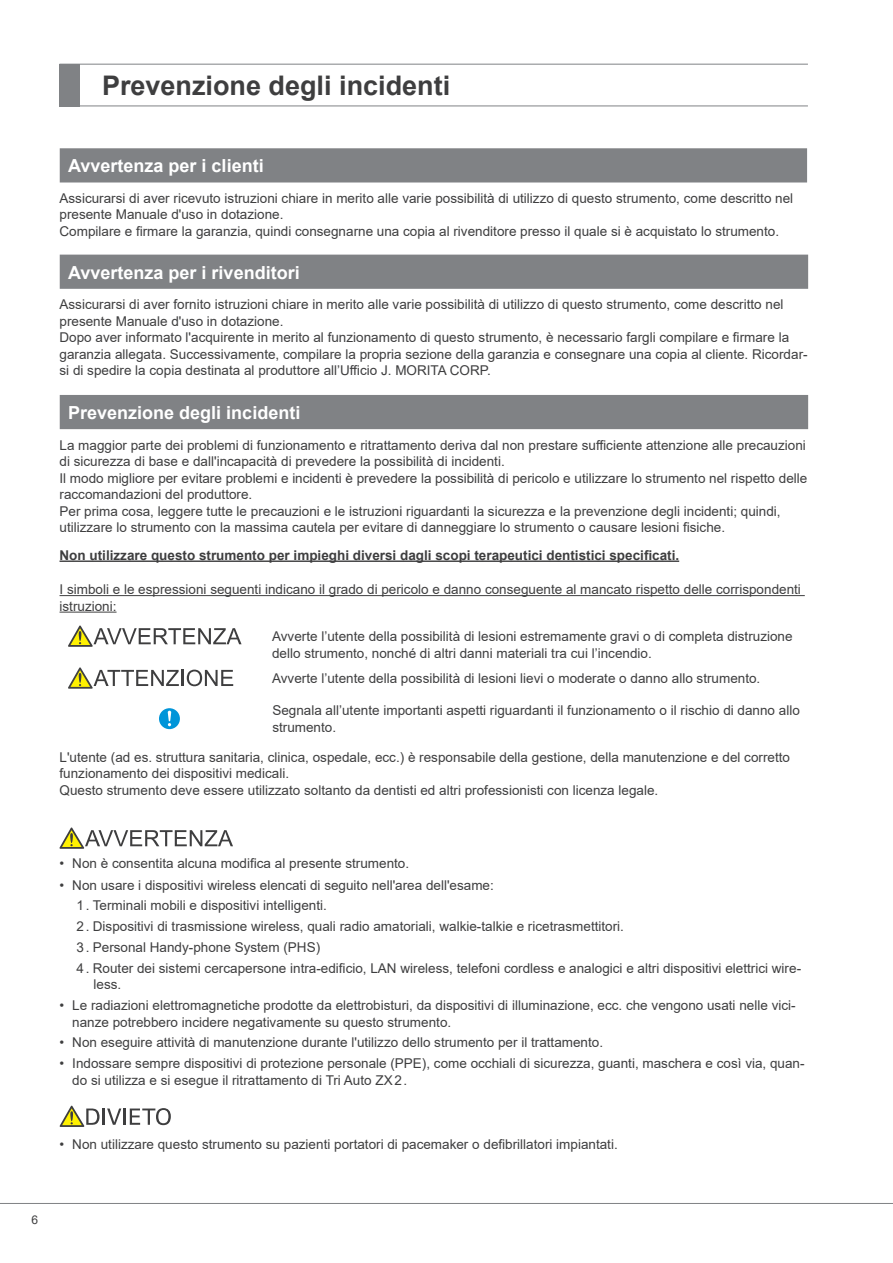
<style>
.page{position:relative;width:893px;height:1263px;background:#fff}
.page>*{position:absolute;margin:0;border:0;box-sizing:border-box;transform-origin:0 0}
.t1{font:700 27px "Arial";color:#3e3e3f}
.t2{font:700 18px "Arial";color:#fff}
.t3{font:13.5px/16.5px "Arial";color:#3e3e3f}
.t4{font:700 13.5px "Arial";color:#3e3e3f}
.t5{font:12px "Arial";color:#3e3e3f}
</style>
<div class="page">
<hr style="left:0;top:1203px;width:893px;height:1px;background:#808285">
<hr style="left:60px;top:106px;width:748px;height:1px;background:#808285">
<div style="left:60px;top:64px;width:20px;height:42px;background:#808285"></div>
<hr style="left:60px;top:64px;width:748px;height:1px;background:#808285">
<svg style="left:68px;top:625px;width:174px;height:22px"></svg>
<svg style="left:60px;top:827px;width:173px;height:22px"></svg>
<svg style="left:68px;top:667px;width:165px;height:22px"></svg>
<svg style="left:159px;top:708px;width:21px;height:21px"></svg>
<div style="left:60px;top:255px;width:748px;height:34px;background:#808285"></div>
<div style="left:60px;top:395px;width:748px;height:34px;background:#808285"></div>
<div style="left:60px;top:148px;width:747px;height:34px;background:#808285"></div>
<hr style="left:60px;top:595px;width:745px;height:1px;background:#3e3e3f">
<hr style="left:60px;top:612px;width:57px;height:1px;background:#3e3e3f">
<hr style="left:60px;top:560px;width:619px;height:2px;background:#3e3e3f">
<svg style="left:60px;top:1106px;width:111px;height:21px"></svg>
<h1 class="t1" style="left:102px;top:66px;width:350px">Prevenzione degli incidenti</h1>
<h2 class="t2" style="left:68px;top:153px;width:197px">Avvertenza per i clienti</h2>
<p class="t3" style="left:60px;top:190px;width:735px">Assicurarsi di aver ricevuto istruzioni chiare in merito alle varie possibilità di utilizzo di questo strumento, come descritto nel presente Manuale d'uso in dotazione.<br>Compilare e firmare la garanzia, quindi consegnarne una copia al rivenditore presso il quale si è acquistato lo strumento.</p>
<h2 class="t2" style="left:68px;top:260px;width:233px">Avvertenza per i rivenditori</h2>
<p class="t3" style="left:60px;top:296px;width:750px">Assicurarsi di aver fornito istruzioni chiare in merito alle varie possibilità di utilizzo di questo strumento, come descritto nel presente Manuale d'uso in dotazione.<br>Dopo aver informato l'acquirente in merito al funzionamento di questo strumento, è necessario fargli compilare e firmare la garanzia allegata. Successivamente, compilare la propria sezione della garanzia e consegnare una copia al cliente. Ricordar&shy;si di spedire la copia destinata al produttore all’Ufficio J. MORITA CORP.</p>
<h2 class="t2" style="left:68px;top:400px;width:234px">Prevenzione degli incidenti</h2>
<p class="t3" style="left:60px;top:436px;width:749px">La maggior parte dei problemi di funzionamento e ritrattamento deriva dal non prestare sufficiente attenzione alle precauzioni di sicurezza di base e dall'incapacità di prevedere la possibilità di incidenti.<br>Il modo migliore per evitare problemi e incidenti è prevedere la possibilità di pericolo e utilizzare lo strumento nel rispetto delle raccomandazioni del produttore.<br>Per prima cosa, leggere tutte le precauzioni e le istruzioni riguardanti la sicurezza e la prevenzione degli incidenti; quindi, utilizzare lo strumento con la massima cautela per evitare di danneggiare lo strumento o causare lesioni fisiche.</p>
<p class="t4" style="left:60px;top:545px;width:621px">Non utilizzare questo strumento per impieghi diversi dagli scopi terapeutici dentistici specificati.</p>
<p class="t3" style="left:60px;top:581px;width:743px">I simboli e le espressioni seguenti indicano il grado di pericolo e danno conseguente al mancato rispetto delle corrispondenti istruzioni:</p>
<p class="t3" style="left:272px;top:628px;width:522px">Avverte l’utente della possibilità di lesioni estremamente gravi o di completa distruzione dello strumento, nonché di altri danni materiali tra cui l’incendio.</p>
<p class="t3" style="left:272px;top:670px;width:490px">Avverte l’utente della possibilità di lesioni lievi o moderate o danno allo strumento.</p>
<p class="t3" style="left:272px;top:702px;width:529px">Segnala all’utente importanti aspetti riguardanti il funzionamento o il rischio di danno allo strumento.</p>
<p class="t3" style="left:60px;top:748px;width:732px">L'utente (ad es. struttura sanitaria, clinica, ospedale, ecc.) è responsabile della gestione, della manutenzione e del corretto funzionamento dei dispositivi medicali.<br>Questo strumento deve essere utilizzato soltanto da dentisti ed altri professionisti con licenza legale.</p>
<p class="t3" style="left:60px;top:855px;width:351px">• Non è consentita alcuna modifica al presente strumento.</p>
<p class="t3" style="left:60px;top:877px;width:436px">• Non usare i dispositivi wireless elencati di seguito nell'area dell'esame:</p>
<p class="t3" style="left:77px;top:897px;width:252px">1. Terminali mobili e dispositivi intelligenti.</p>
<p class="t3" style="left:77px;top:918px;width:549px">2. Dispositivi di trasmissione wireless, quali radio amatoriali, walkie-talkie e ricetrasmettitori.</p>
<p class="t3" style="left:77px;top:939px;width:245px">3. Personal Handy-phone System (PHS)</p>
<p class="t3" style="left:94px;top:960px;width:709px;text-indent:-17px">4. Router dei sistemi cercapersone intra-edificio, LAN wireless, telefoni cordless e analogici e altri dispositivi elettrici wire&shy;less.</p>
<p class="t3" style="left:72px;top:997px;width:725px;text-indent:-13px">• Le radiazioni elettromagnetiche prodotte da elettrobisturi, da dispositivi di illuminazione, ecc. che vengono usati nelle vici&shy;nanze potrebbero incidere negativamente su questo strumento.</p>
<p class="t3" style="left:60px;top:1034px;width:545px">• Non eseguire attività di manutenzione durante l'utilizzo dello strumento per il trattamento.</p>
<p class="t3" style="left:72px;top:1055px;width:734px;text-indent:-13px">• Indossare sempre dispositivi di protezione personale (PPE), come occhiali di sicurezza, guanti, maschera e così via, quan&shy;do si utilizza e si esegue il ritrattamento di Tri Auto ZX2.</p>
<p class="t3" style="left:60px;top:1136px;width:560px">• Non utilizzare questo strumento su pazienti portatori di pacemaker o defibrillatori impiantati.</p>
<p class="t5" style="left:32px;top:1212px;width:8px">6</p>
</div>
